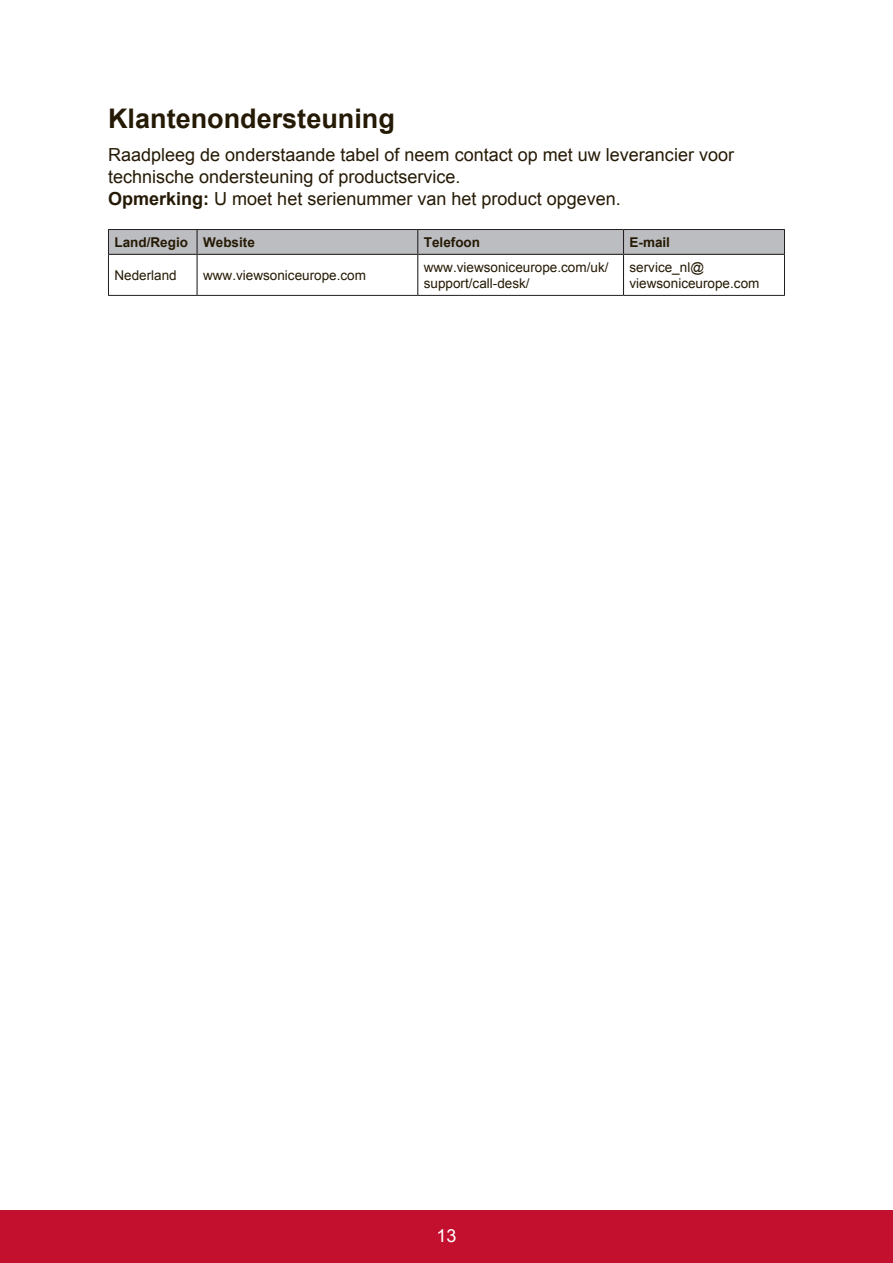
<style>
.page{position:relative;width:893px;height:1263px;background:#fff}
.page>*{position:absolute;margin:0;border:0;box-sizing:border-box;transform-origin:0 0}
.t1{font:700 27px "Arial";color:#251a05}
.t2{font:18px/21.6px "Arial";color:#251a05}
.t3{font:18px "Arial";color:#fff}
.t4{font:13.5px/16.2px "Arial";color:#251a05}
.t5{font:700 13.5px "Arial";color:#251a05}
.s1{font-weight:700}
</style>
<div class="page">
<div style="left:0;top:1210px;width:892px;height:53px;background:#c3102f"></div>
<hr style="left:108px;top:254px;width:1px;height:41px;background:#231f20">
<hr style="left:783px;top:254px;width:1px;height:41px;background:#231f20">
<hr style="left:108px;top:295px;width:89px;height:1px;background:#231f20">
<hr style="left:197px;top:295px;width:220px;height:1px;background:#231f20">
<hr style="left:417px;top:295px;width:206px;height:1px;background:#231f20">
<hr style="left:623px;top:295px;width:161px;height:1px;background:#231f20">
<svg style="left:108px;top:229px;width:676px;height:25px;background:#b3b4b7"></svg>
<hr style="left:109px;top:254px;width:88px;height:1px;background:#231f20">
<hr style="left:197px;top:254px;width:220px;height:1px;background:#231f20">
<hr style="left:196px;top:255px;width:1px;height:40px;background:#231f20">
<hr style="left:417px;top:254px;width:206px;height:1px;background:#231f20">
<hr style="left:417px;top:255px;width:1px;height:40px;background:#231f20">
<hr style="left:623px;top:254px;width:160px;height:1px;background:#231f20">
<hr style="left:622px;top:255px;width:1px;height:40px;background:#231f20">
<h1 class="t1" style="left:108px;top:100px;width:288px">Klantenondersteuning</h1>
<p class="t2" style="left:108px;top:144px;width:627px">Raadpleeg de onderstaande tabel of neem contact op met uw leverancier voor technische ondersteuning of productservice.<br><span class="s1">Opmerking:</span> U moet het serienummer van het product opgeven.</p>
<p class="t5" style="left:114px;top:233px;width:142px">Land/Regio Website</p>
<p class="t5" style="left:423px;top:233px;width:58px">Telefoon</p>
<p class="t5" style="left:629px;top:233px;width:42px">E-mail</p>
<p class="t4" style="left:114px;top:267px;width:64px">Nederland</p>
<p class="t4" style="left:203px;top:267px;width:164px">www.viewsoniceurope.com</p>
<p class="t4" style="left:423px;top:259px;width:186px">www.viewsoniceurope.com/uk/ support/call-desk/</p>
<p class="t4" style="left:629px;top:259px;width:131px">service_nl@ viewsoniceurope.com</p>
<p class="t3" style="left:436px;top:1223px;width:22px">13</p>
</div>
